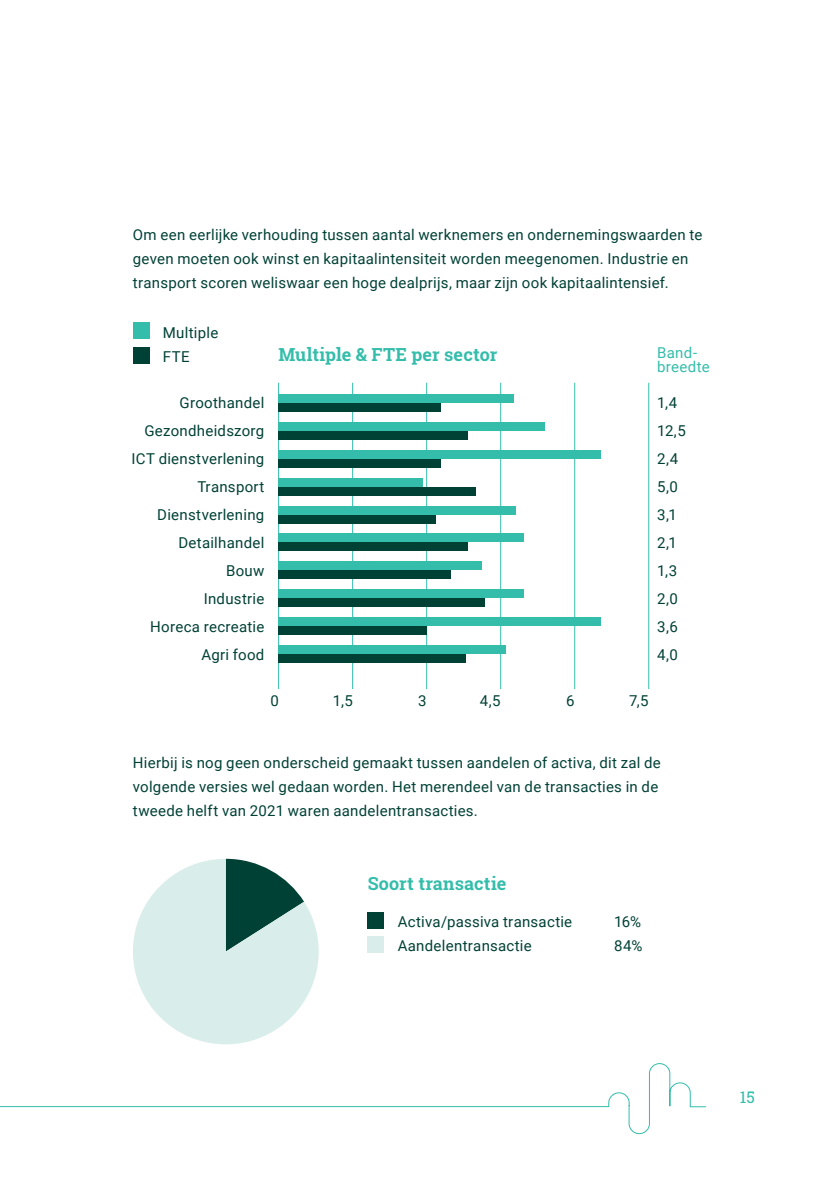
<style>
.page{position:relative;width:840px;height:1191px;background:#fff}
.page>*{position:absolute;margin:0;border:0;box-sizing:border-box;transform-origin:0 0}
.t1{font:700 18px "Roboto Slab";letter-spacing:.01em;color:#33bdaa}
.t2{font:16px "Roboto Slab";color:#33bdaa}
.t3{font:15px/24px "Roboto";letter-spacing:.02em;color:#004136}
.t4{font:15px "Roboto";letter-spacing:.02em;color:#33bdaa}
</style>
<div class="page">
<svg style="left:1px;top:1063px;width:705px;height:71px"></svg>
<div style="left:367px;top:912px;width:17px;height:16px;background:#004136"></div>
<div style="left:367px;top:936px;width:17px;height:16px;background:#d9eeea"></div>
<svg style="left:133px;top:858px;width:185px;height:186px"></svg>
<div style="left:133px;top:322px;width:16px;height:17px;background:#33bdaa"></div>
<div style="left:133px;top:347px;width:16px;height:16px;background:#004136"></div>
<hr style="left:648px;top:383px;width:1px;height:306px;background:#33bdaa">
<hr style="left:278px;top:383px;width:1px;height:306px;background:#33bdaa">
<hr style="left:352px;top:383px;width:1px;height:306px;background:#33bdaa">
<hr style="left:426px;top:383px;width:1px;height:306px;background:#33bdaa">
<hr style="left:500px;top:383px;width:1px;height:306px;background:#33bdaa">
<hr style="left:574px;top:383px;width:1px;height:306px;background:#33bdaa">
<div style="left:278px;top:403px;width:163px;height:9px;background:#004136"></div>
<div style="left:278px;top:422px;width:266px;height:9px;background:#33bdaa"></div>
<div style="left:278px;top:431px;width:190px;height:9px;background:#004136"></div>
<div style="left:278px;top:450px;width:322px;height:9px;background:#33bdaa"></div>
<div style="left:278px;top:459px;width:162px;height:9px;background:#004136"></div>
<div style="left:278px;top:478px;width:145px;height:9px;background:#33bdaa"></div>
<div style="left:278px;top:487px;width:197px;height:8px;background:#004136"></div>
<div style="left:278px;top:505px;width:238px;height:9px;background:#33bdaa"></div>
<div style="left:278px;top:533px;width:245px;height:9px;background:#33bdaa"></div>
<div style="left:278px;top:514px;width:158px;height:9px;background:#004136"></div>
<div style="left:278px;top:542px;width:190px;height:9px;background:#004136"></div>
<div style="left:278px;top:561px;width:203px;height:9px;background:#33bdaa"></div>
<div style="left:278px;top:570px;width:173px;height:9px;background:#004136"></div>
<div style="left:278px;top:589px;width:245px;height:9px;background:#33bdaa"></div>
<div style="left:278px;top:598px;width:207px;height:9px;background:#004136"></div>
<div style="left:278px;top:617px;width:322px;height:9px;background:#33bdaa"></div>
<div style="left:278px;top:626px;width:148px;height:9px;background:#004136"></div>
<div style="left:278px;top:645px;width:227px;height:8px;background:#33bdaa"></div>
<div style="left:278px;top:653px;width:187px;height:9px;background:#004136"></div>
<div style="left:278px;top:394px;width:235px;height:9px;background:#33bdaa"></div>
<p class="t3" style="left:133px;top:222px;width:570px">Om een eerlijke verhouding tussen aantal werknemers en ondernemingswaarden te geven moeten ook winst en kapitaalintensiteit worden meegenomen. Industrie en transport scoren weliswaar een hoge dealprijs, maar zijn ook kapitaalintensief.</p>
<p class="t3" style="left:163px;top:320px;width:57px">Multiple</p>
<p class="t3" style="left:163px;top:344px;width:28px">FTE</p>
<p class="t1" style="left:278px;top:342px;width:220px">Multiple &amp; FTE per sector</p>
<p class="t3" style="left:179px;top:390px;width:86px">Groothandel</p>
<p class="t3" style="left:144px;top:418px;width:121px">Gezondheidszorg</p>
<p class="t3" style="left:131px;top:446px;width:134px">ICT dienstverlening</p>
<p class="t3" style="left:197px;top:474px;width:68px">Transport</p>
<p class="t3" style="left:157px;top:502px;width:108px">Dienstverlening</p>
<p class="t3" style="left:178px;top:530px;width:87px">Detailhandel</p>
<p class="t3" style="left:226px;top:558px;width:40px">Bouw</p>
<p class="t3" style="left:203px;top:586px;width:62px">Industrie</p>
<p class="t3" style="left:150px;top:614px;width:116px">Horeca recreatie</p>
<p class="t3" style="left:201px;top:642px;width:64px">Agri food</p>
<p class="t4" style="left:657px;top:342px;width:41px">Band-</p>
<p class="t4" style="left:657px;top:356px;width:54px">breedte</p>
<p class="t3" style="left:657px;top:390px;width:21px">1,4</p>
<p class="t3" style="left:657px;top:418px;width:30px">12,5</p>
<p class="t3" style="left:657px;top:446px;width:22px">2,4</p>
<p class="t3" style="left:657px;top:474px;width:22px">5,0</p>
<p class="t3" style="left:657px;top:502px;width:21px">3,1</p>
<p class="t3" style="left:657px;top:530px;width:21px">2,1</p>
<p class="t3" style="left:657px;top:558px;width:22px">1,3</p>
<p class="t3" style="left:657px;top:586px;width:22px">2,0</p>
<p class="t3" style="left:657px;top:614px;width:22px">3,6</p>
<p class="t3" style="left:657px;top:642px;width:22px">4,0</p>
<p class="t3" style="left:270px;top:688px;width:10px">0</p>
<p class="t3" style="left:333px;top:688px;width:21px">1,5</p>
<p class="t3" style="left:418px;top:688px;width:10px">3</p>
<p class="t3" style="left:479px;top:688px;width:22px">4,5</p>
<p class="t3" style="left:566px;top:688px;width:10px">6</p>
<p class="t3" style="left:629px;top:688px;width:21px">7,5</p>
<p class="t3" style="left:133px;top:750px;width:529px">Hierbij is nog geen onderscheid gemaakt tussen aandelen of activa, dit zal de volgende versies wel gedaan worden. Het merendeel van de transacties in de tweede helft van 2021 waren aandelentransacties.</p>
<p class="t1" style="left:367px;top:871px;width:140px">Soort transactie</p>
<p class="t3" style="left:397px;top:909px;width:176px">Activa/passiva transactie</p>
<p class="t3" style="left:613px;top:909px;width:28px">16%</p>
<p class="t3" style="left:397px;top:933px;width:135px">Aandelentransactie</p>
<p class="t3" style="left:613px;top:933px;width:30px">84%</p>
<p class="t2" style="left:739px;top:1086px;width:17px">15</p>
</div>
